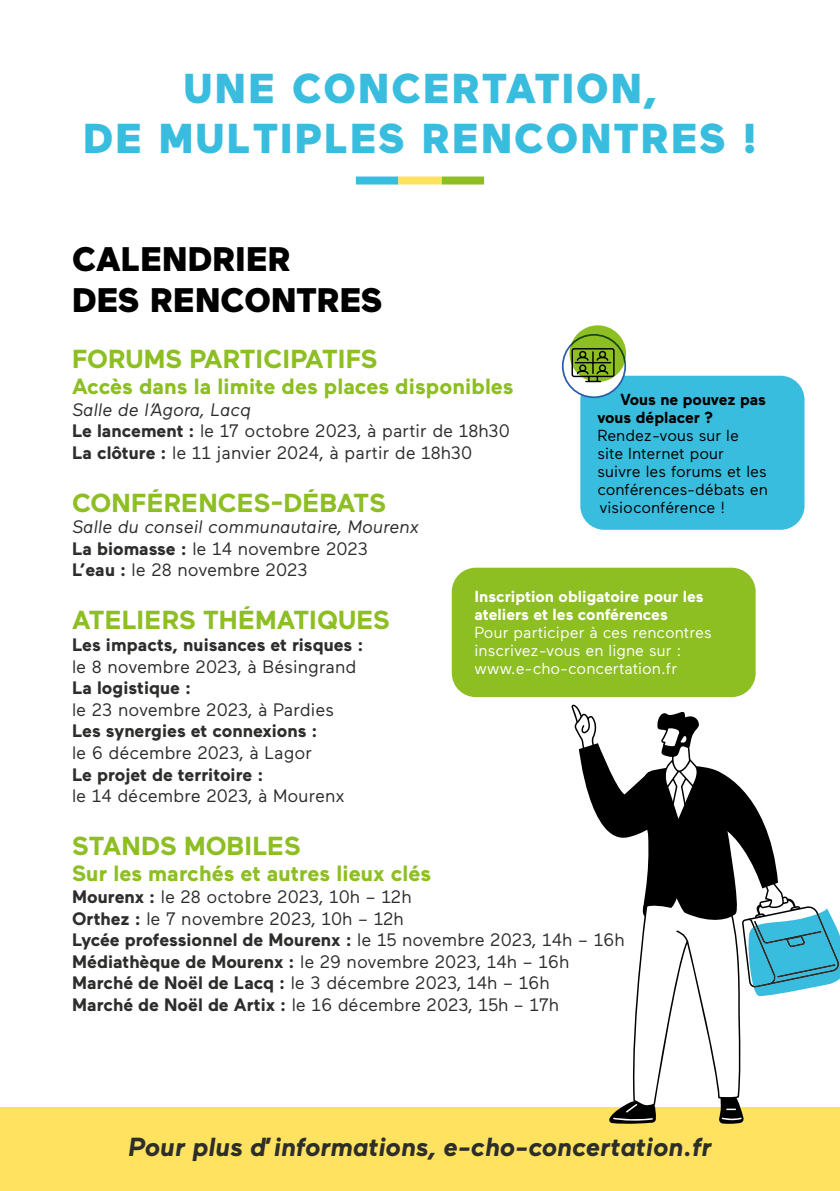
<style>
.page{position:relative;width:840px;height:1191px;background:#fff}
.page>*{position:absolute;margin:0;border:0;box-sizing:border-box;transform-origin:0 0}
.t1{font:900 41.6px/50px "Maax";letter-spacing:.05em;color:#39bddf;text-align:center}
.t2{font:900 34px/40.8px "Maax";color:#000}
.t3{font:700 26px "Maax";color:#8dbe22}
.t4{font:italic 700 26px "Maax";color:#2d2d2c}
.t5{font:700 22px "Maax";color:#8dbe22}
.t6{font:18px/21.6px "Maax";color:#2d2d2c}
.t7{font:700 18px "Maax";color:#2d2d2c}
.t8{font:italic 18px/21.6px "Maax";color:#2d2d2c}
.t9{font:16px/18px "Maax";color:#000}
.t10{font:16px/18px "Maax";color:#fff}
.t11{font:700 16px/18px "Maax";color:#fff}
.t12{font:700 16px/18px "Maax";color:#000}
.s1{font-style:italic}
.s2{font-weight:700}
.s3{font-weight:700;font-style:normal}
.s4{font-style:normal}
</style>
<div class="page">
<div style="left:0;top:1107px;width:839px;height:84px;background:#ffe360"></div>
<div style="left:355px;top:176px;width:43px;height:8px;background:#39bddf"></div>
<div style="left:398px;top:176px;width:43px;height:8px;background:#ffe360"></div>
<div style="left:441px;top:176px;width:43px;height:8px;background:#8dbe22"></div>
<div style="left:580px;top:376px;width:224px;height:154px;background:#39bddf;border-radius:24px"></div>
<div style="left:451px;top:567px;width:304px;height:130px;background:#8dbe22;border-radius:24px"></div>
<svg style="left:562px;top:335px;width:63px;height:62px"></svg>
<div style="left:561px;top:334px;width:64px;height:64px;border:2px solid #2b5da9;border-radius:50%"></div>
<svg style="left:569px;top:325px;width:56px;height:57px"></svg>
<svg style="left:571px;top:704px;width:268px;height:420px"></svg>
<svg style="left:570px;top:347px;width:45px;height:36px;background:#718d32"></svg>
<h1 class="t1" style="left:83px;top:64px;width:675px">UNE CONCERTATION,<br>DE MULTIPLES RENCONTRES !</h1>
<h2 class="t2" style="left:72px;top:239px;width:312px">CALENDRIER<br>DES RENCONTRES</h2>
<h3 class="t3" style="left:72px;top:344px;width:307px">FORUMS PARTICIPATIFS</h3>
<p class="t5" style="left:72px;top:374px;width:443px">Accès dans la limite des places disponibles</p>
<p class="t6" style="left:72px;top:399px;width:439px"><span class="s1">Salle de l’Agora, Lacq<br></span><span class="s2">Le lancement :</span> le 17 octobre 2023, à partir de 18h30<br><span class="s2">La clôture :</span> le 11 janvier 2024, à partir de 18h30</p>
<h3 class="t3" style="left:72px;top:488px;width:315px">CONFÉRENCES-DÉBATS</h3>
<p class="t8" style="left:72px;top:516px;width:348px">Salle du conseil communautaire, Mourenx<br><span class="s3">La biomasse :</span> <span class="s4">le 14 novembre 2023<br></span><span class="s3">L’eau :</span> <span class="s4">le 28 novembre 2023</span></p>
<h3 class="t3" style="left:72px;top:606px;width:319px">ATELIERS THÉMATIQUES</h3>
<p class="t7" style="left:72px;top:635px;width:293px">Les impacts, nuisances et risques :</p>
<p class="t6" style="left:72px;top:655px;width:285px">le 8 novembre 2023, à Bésingrand</p>
<p class="t7" style="left:72px;top:678px;width:120px">La logistique :</p>
<p class="t6" style="left:72px;top:699px;width:263px">le 23 novembre 2023, à Pardies</p>
<p class="t7" style="left:72px;top:721px;width:247px">Les synergies et connexions :</p>
<p class="t6" style="left:72px;top:742px;width:241px">le 6 décembre 2023, à Lagor</p>
<p class="t7" style="left:72px;top:764px;width:193px">Le projet de territoire :</p>
<p class="t6" style="left:72px;top:785px;width:274px">le 14 décembre 2023, à Mourenx</p>
<h3 class="t3" style="left:72px;top:832px;width:230px">STANDS MOBILES</h3>
<p class="t5" style="left:72px;top:861px;width:360px">Sur les marchés et autres lieux clés</p>
<p class="t6" style="left:72px;top:886px;width:553px"><span class="s2">Mourenx :</span> le 28 octobre 2023, 10h – 12h<br><span class="s2">Orthez :</span> le 7 novembre 2023, 10h – 12h<br><span class="s2">Lycée professionnel de Mourenx :</span> le 15 novembre 2023, 14h – 16h <span class="s2">Médiathèque de Mourenx :</span> le 29 novembre 2023, 14h – 16h <span class="s2">Marché de Noël de Lacq :</span> le 3 décembre 2023, 14h – 16h<br><span class="s2">Marché de Noël de Artix :</span> le 16 décembre 2023, 15h – 17h</p>
<p class="t12" style="left:597px;top:390px;width:170px;text-indent:23px">Vous ne pouvez pas vous déplacer ?</p>
<p class="t9" style="left:597px;top:426px;width:172px">Rendez-vous sur le site Internet pour suivre les forums et les conférences-débats en visioconférence !</p>
<p class="t11" style="left:474px;top:588px;width:231px">Inscription obligatoire pour les ateliers et les conférences</p>
<p class="t10" style="left:474px;top:624px;width:239px">Pour participer à ces rencontres inscrivez-vous en ligne sur : www.e-cho-concertation.fr</p>
<h3 class="t4" style="left:128px;top:1133px;width:584px">Pour plus d’informations, e-cho-concertation.fr</h3>
</div>
